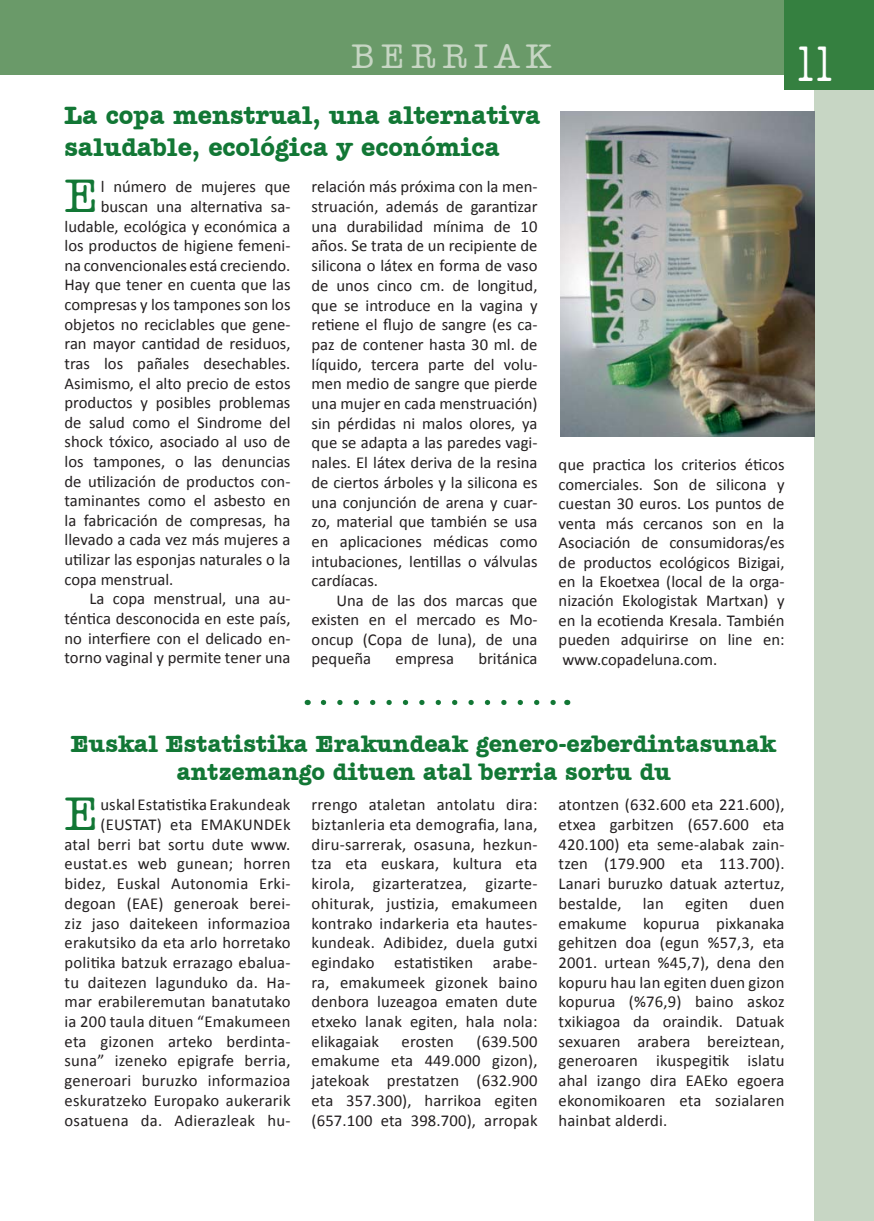
<style>
.page{position:relative;width:874px;height:1221px;background:#fff}
.page>*{position:absolute;margin:0;border:0;box-sizing:border-box;transform-origin:0 0}
.t1{font:500 52.5px "Amer Typewriter IT Cby BT";color:#fff;scale:.67 1}
.t2{font:500 48.3px "Amer Typewriter IT Cby BT";color:#127735}
.t3{font:500 48.12px "Amer Typewriter IT Cby BT";color:#127735}
.t4{font:500 35px "Amer Typewriter IT Cby BT";letter-spacing:.2em;color:#c7d6c4;scale:.95 1}
.t5{font:700 26.25px/31.5px "Amer Typewriter IT Cby BT";color:#127735;scale:.95 1}
.t6{font:700 24.5px/28px "Amer Typewriter IT Cby BT";color:#127735;text-align:center;scale:.95 1}
.t7{font:16.62px/19.6px "Calibri";color:#231f20;text-align:justify}
</style>
<div class="page">
<div style="left:0;top:0;width:17px;height:74px;background:#6a9a69"></div>
<div style="left:814px;top:0;width:59px;height:1220px;background:#c7d6c4"></div>
<div style="left:13px;top:0;width:859px;height:74px;background:#6a9a69"></div>
<div style="left:784px;top:0;width:89px;height:89px;background:#358040"></div>
<svg style="left:323px;top:699px;width:233px;height:6px"></svg>
<img style="left:560px;top:112px;width:254px;height:325px">
<h3 class="t4" style="left:351px;top:35px;width:212px">BERRIAK</h3>
<h1 class="t1" style="left:794px;top:32px;width:62px">11</h1>
<h3 class="t5" style="left:64px;top:99px;width:502px">La copa menstrual, una alternativa saludable, ecológica y económica</h3>
<h3 class="t3" style="left:64px;top:166px;width:35px">E</h3>
<p class="t7" style="left:101px;top:178px;width:191px">l número de mujeres que</p>
<p class="t7" style="left:101px;top:198px;width:191px">buscan una alternativa sa-</p>
<p class="t7" style="left:64px;top:218px;width:227px">ludable, ecológica y económica a</p>
<p class="t7" style="left:64px;top:237px;width:227px">los productos de higiene femeni-</p>
<p class="t7" style="left:64px;top:257px;width:227px">na convencionales está creciendo.</p>
<p class="t7" style="left:64px;top:276px;width:227px">Hay que tener en cuenta que las</p>
<p class="t7" style="left:64px;top:296px;width:227px">compresas y los tampones son los</p>
<p class="t7" style="left:64px;top:316px;width:227px">objetos no reciclables que gene-</p>
<p class="t7" style="left:64px;top:335px;width:227px">ran mayor cantidad de residuos,</p>
<p class="t7" style="left:64px;top:355px;width:227px">tras los pañales desechables.</p>
<p class="t7" style="left:64px;top:374px;width:227px">Asimismo, el alto precio de estos</p>
<p class="t7" style="left:64px;top:394px;width:227px">productos y posibles problemas</p>
<p class="t7" style="left:64px;top:414px;width:227px">de salud como el Sindrome del</p>
<p class="t7" style="left:64px;top:433px;width:227px">shock tóxico, asociado al uso de</p>
<p class="t7" style="left:64px;top:453px;width:227px">los tampones, o las denuncias</p>
<p class="t7" style="left:64px;top:472px;width:227px">de utilización de productos con-</p>
<p class="t7" style="left:64px;top:492px;width:227px">taminantes como el asbesto en</p>
<p class="t7" style="left:64px;top:512px;width:227px">la fabricación de compresas, ha</p>
<p class="t7" style="left:64px;top:531px;width:227px">llevado a cada vez más mujeres a</p>
<p class="t7" style="left:64px;top:551px;width:227px">utilizar las esponjas naturales o la</p>
<p class="t7" style="left:64px;top:570px;width:110px">copa menstrual.</p>
<p class="t7" style="left:89px;top:590px;width:202px">La copa menstrual, una au-</p>
<p class="t7" style="left:64px;top:610px;width:227px">téntica desconocida en este país,</p>
<p class="t7" style="left:64px;top:629px;width:227px">no interfiere con el delicado en-</p>
<p class="t7" style="left:64px;top:649px;width:227px">torno vaginal y permite tener una</p>
<p class="t7" style="left:311px;top:178px;width:227px">relación más próxima con la men&shy;struación, además de garantizar una durabilidad mínima de 10 años. Se trata de un recipiente de silicona o látex en forma de vaso de unos cinco cm. de longitud, que se introduce en la vagina y retiene el flujo de sangre (es ca&shy;paz de contener hasta 30 ml. de líquido, tercera parte del volu&shy;men medio de sangre que pierde una mujer en cada menstruación) sin pérdidas ni malos olores, ya que se adapta a las paredes vagi&shy;nales. El látex deriva de la resina de ciertos árboles y la silicona es una conjunción de arena y cuar&shy;zo, material que también se usa en aplicaciones médicas como intubaciones, lentillas o válvulas cardíacas.</p>
<p class="t7" style="left:311px;top:592px;width:227px;text-indent:25px">Una de las dos marcas que existen en el mercado es Mo&shy;oncup (Copa de luna), de una pequeña</p>
<p class="t7" style="left:395px;top:650px;width:60px">empresa</p>
<p class="t7" style="left:478px;top:650px;width:61px">británica</p>
<p class="t7" style="left:558px;top:456px;width:227px">que practica los criterios éticos comerciales. Son de silicona y cuestan 30 euros. Los puntos de venta más cercanos son en la Asociación de consumidoras/es de productos ecológicos Bizigai, en la Ekoetxea (local de la orga&shy;nización Ekologistak Martxan) y en la ecotienda Kresala. También pueden adquirirse on line en: www.copadeluna.com.</p>
<h3 class="t6" style="left:71px;top:729px;width:743px">Euskal Estatistika Erakundeak genero-ezberdintasunak antzemango dituen atal berria sortu du</h3>
<h2 class="t2" style="left:64px;top:784px;width:35px">E</h2>
<p class="t7" style="left:64px;top:796px;width:227px;text-align:right">uskal Estatistika Erakundeak (EUSTAT) eta EMAKUNDEk<br>atal berri bat sortu dute www. eustat.es web gunean; horren bidez, Euskal Autonomia Erki&shy;degoan (EAE) generoak berei&shy;ziz jaso daitekeen informazioa erakutsiko da eta arlo horretako politika batzuk errazago ebalua&shy;tu daitezen lagunduko da. Ha&shy;mar erabileremutan banatutako ia 200 taula dituen “Emakumeen eta gizonen arteko berdinta&shy;suna” izeneko epigrafe berria, generoari buruzko informazioa eskuratzeko Europako aukerarik osatuena da. Adierazleak hu-</p>
<p class="t7" style="left:311px;top:796px;width:227px">rrengo ataletan antolatu dira: biztanleria eta demografia, lana, diru-sarrerak, osasuna, hezkun&shy;tza eta euskara, kultura eta kirola, gizarteratzea, gizarte&shy;ohiturak, justizia, emakumeen kontrako indarkeria eta hautes&shy;kundeak. Adibidez, duela gutxi egindako estatistiken arabe&shy;ra, emakumeek gizonek baino denbora luzeagoa ematen dute etxeko lanak egiten, hala nola: elikagaiak</p>
<p class="t7" style="left:311px;top:1032px;width:227px;text-indent:165px">(639.500 emakume eta 449.000 gizon), jatekoak prestatzen (632.900 eta 357.300), harrikoa egiten (657.100 eta 398.700), arropak</p>
<p class="t7" style="left:401px;top:1032px;width:54px">erosten</p>
<p class="t7" style="left:558px;top:796px;width:227px">atontzen (632.600 eta 221.600), etxea garbitzen (657.600 eta 420.100) eta seme-alabak zain&shy;tzen (179.900 eta 113.700).<br>Lanari buruzko datuak aztertuz, bestalde,</p>
<p class="t7" style="left:642px;top:894px;width:22px">lan</p>
<p class="t7" style="left:684px;top:894px;width:45px">egiten</p>
<p class="t7" style="left:558px;top:894px;width:227px;text-indent:191px">duen emakume kopurua pixkanaka gehitzen doa (egun %57,3, eta 2001. urtean %45,7), dena den kopuru hau lan egiten duen gizon kopurua (%76,9) baino askoz txikiagoa da oraindik. Datuak sexuaren arabera bereiztean, generoaren ikuspegitik islatu ahal izango dira EAEko egoera ekonomikoaren eta sozialaren hainbat alderdi.</p>
</div>
